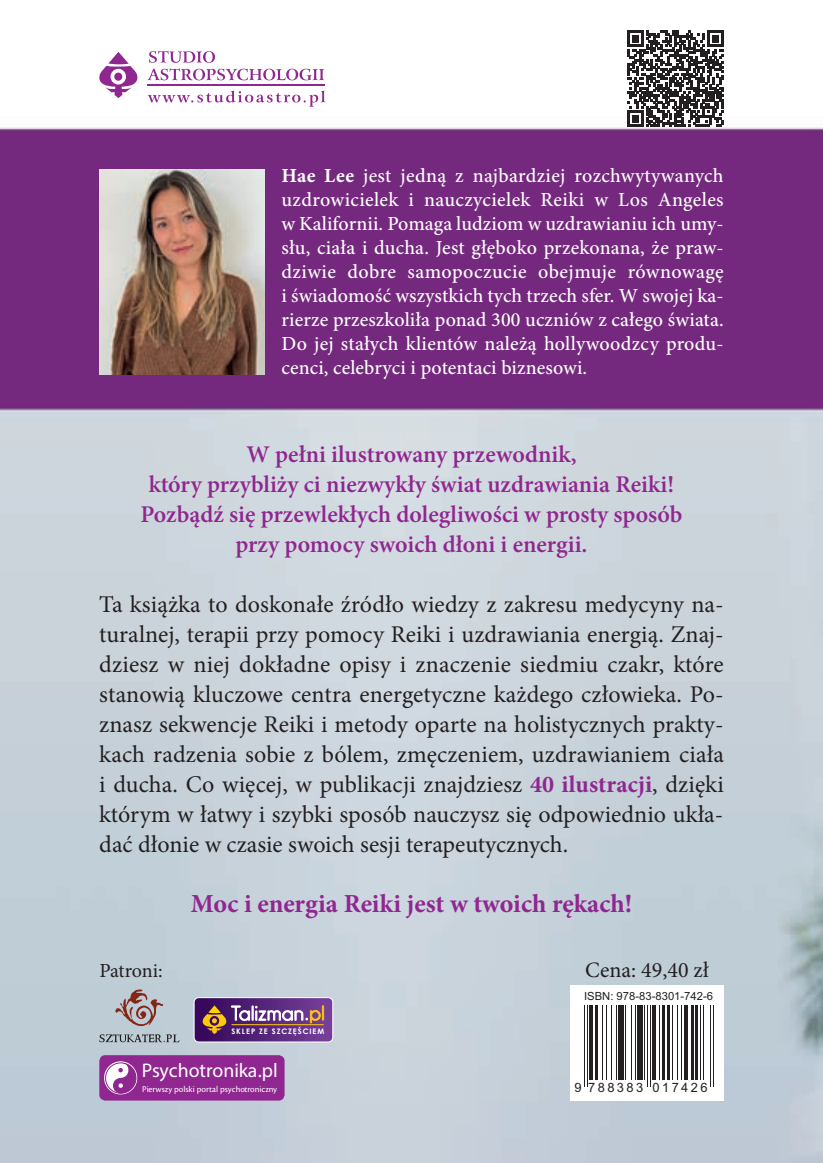
<style>
.page{position:relative;width:823px;height:1163px;background:#fff}
.page>*{position:absolute;margin:0;border:0;box-sizing:border-box;transform-origin:0 0}
.t1{font:700 26px "Minion Pro";color:#90268f}
.t2{font:24px/30px "Minion Pro";color:#231f20;text-align:justify}
.t3{font:600 24px/30px "Minion Pro";color:#90268f;text-align:center}
.t4{font:22px "Minion Pro";color:#231f20}
.t5{font:500 20px/24px "Minion Pro";letter-spacing:.005em;color:#fff;text-align:justify}
.t6{font:20px "Minion Pro";letter-spacing:-.01em;color:#231f20}
.t7{font:19.8px "Myriad Pro";color:#fff}
.t8{font:12.8px "Arial";letter-spacing:.19em;color:#231f20}
.t9{font:11.2px "Arial";color:#231f20}
.t10{font:9.2px "Cronos Pro";color:#fff}
.t11{font:700 7.6px "Century Gothic";letter-spacing:.12em;color:#fff}
.s1{font-weight:700}
.s2{font-weight:700;color:#90268f}
</style>
<div class="page">
<img style="left:0;top:30px;width:822px;height:1132px">
<hr style="left:147px;top:85px;width:177px;height:1px;background:#90268f">
<svg style="left:147px;top:51px;width:177px;height:29px"></svg>
<svg style="left:147px;top:90px;width:178px;height:17px"></svg>
<svg style="left:99px;top:52px;width:38px;height:46px"></svg>
<svg style="left:570px;top:984px;width:153px;height:116px"></svg>
<hr style="left:583px;top:1005px;width:1px;height:81px;background:#231f20">
<hr style="left:586px;top:1005px;width:1px;height:81px;background:#231f20">
<hr style="left:589px;top:1005px;width:4px;height:74px;background:#231f20">
<hr style="left:594px;top:1005px;width:3px;height:74px;background:#231f20">
<hr style="left:601px;top:1005px;width:1px;height:74px;background:#231f20">
<hr style="left:605px;top:1005px;width:1px;height:74px;background:#231f20">
<hr style="left:611px;top:1005px;width:1px;height:74px;background:#231f20">
<hr style="left:615px;top:1005px;width:1px;height:74px;background:#231f20">
<div style="left:618px;top:1005px;width:5px;height:74px;background:#231f20"></div>
<hr style="left:624px;top:1005px;width:1px;height:74px;background:#231f20">
<hr style="left:630px;top:1005px;width:1px;height:74px;background:#231f20">
<hr style="left:634px;top:1005px;width:1px;height:74px;background:#231f20">
<div style="left:637px;top:1005px;width:5px;height:74px;background:#231f20"></div>
<hr style="left:644px;top:1005px;width:1px;height:74px;background:#231f20">
<hr style="left:646px;top:1005px;width:1px;height:81px;background:#231f20">
<hr style="left:649px;top:1005px;width:1px;height:81px;background:#231f20">
<hr style="left:652px;top:1005px;width:3px;height:74px;background:#231f20">
<hr style="left:659px;top:1005px;width:1px;height:74px;background:#231f20">
<hr style="left:661px;top:1005px;width:3px;height:74px;background:#231f20">
<hr style="left:667px;top:1005px;width:2px;height:74px;background:#231f20">
<hr style="left:671px;top:1005px;width:1px;height:74px;background:#231f20">
<hr style="left:676px;top:1005px;width:1px;height:74px;background:#231f20">
<hr style="left:680px;top:1005px;width:1px;height:74px;background:#231f20">
<svg style="left:683px;top:1005px;width:4px;height:74px"></svg>
<hr style="left:690px;top:1005px;width:2px;height:74px;background:#231f20">
<hr style="left:694px;top:1005px;width:2px;height:74px;background:#231f20">
<hr style="left:700px;top:1005px;width:1px;height:74px;background:#231f20">
<hr style="left:702px;top:1005px;width:1px;height:74px;background:#231f20">
<hr style="left:709px;top:1005px;width:1px;height:81px;background:#231f20">
<hr style="left:712px;top:1005px;width:1px;height:81px;background:#231f20">
<img style="left:99px;top:169px;width:165px;height:205px">
<svg style="left:626px;top:31px;width:97px;height:96px"></svg>
<div style="left:193px;top:996px;width:140px;height:46px;border:1px solid #fff;border-radius:5px"></div>
<svg style="left:194px;top:997px;width:138px;height:44px;background:#74487e"></svg>
<div style="left:99px;top:1054px;width:185px;height:46px;background:#90268f;border-radius:6px"></div>
<svg style="left:104px;top:1061px;width:33px;height:33px"></svg>
<svg style="left:115px;top:989px;width:48px;height:36px;background:#ae9fa2"></svg>
<svg style="left:99px;top:1034px;width:80px;height:8px"></svg>
<p class="t5" style="left:281px;top:163px;width:443px"><span class="s1">Hae Lee</span> jest jedną z najbardziej rozchwytywanych uzdrowicielek i nauczycielek Reiki w Los Angeles w Kalifornii. Pomaga ludziom w uzdrawianiu ich umy&shy;słu, ciała i ducha. Jest głęboko przekonana, że praw&shy;dziwie dobre samopoczucie obejmuje równowagę i świadomość wszystkich tych trzech sfer. W swojej ka&shy;rierze przeszkoliła ponad 300 uczniów z całego świata.<br>Do jej stałych klientów należą hollywoodzcy produ&shy;cenci, celebryci i potentaci biznesowi.</p>
<p class="t3" style="left:140px;top:439px;width:543px">W pełni ilustrowany przewodnik,<br>który przybliży ci niezwykły świat uzdrawiania Reiki!<br>Pozbądź się przewlekłych dolegliwości w prosty sposób przy pomocy swoich dłoni i energii.</p>
<p class="t2" style="left:99px;top:589px;width:625px">Ta książka to doskonałe źródło wiedzy z zakresu medycyny na&shy;turalnej, terapii przy pomocy Reiki i uzdrawiania energią. Znaj&shy;dziesz w niej dokładne opisy i znaczenie siedmiu czakr, które stanowią kluczowe centra energetyczne każdego człowieka. Po&shy;znasz sekwencje Reiki i metody oparte na holistycznych prakty&shy;kach radzenia sobie z bólem, zmęczeniem, uzdrawianiem ciała i ducha. Co więcej, w publikacji znajdziesz <span class="s2">40 ilustracji</span>, dzięki którym w łatwy i szybki sposób nauczysz się odpowiednio ukła&shy;dać dłonie w czasie swoich sesji terapeutycznych.</p>
<p class="t1" style="left:191px;top:885px;width:442px">Moc i energia Reiki jest w twoich rękach!</p>
<p class="t6" style="left:99px;top:957px;width:65px">Patroni:</p>
<p class="t11" style="left:231px;top:1025px;width:94px">SKLEP ZE SZCZĘŚCIEM</p>
<p class="t7" style="left:142px;top:1057px;width:138px">Psychotronika.pl</p>
<p class="t10" style="left:142px;top:1083px;width:136px">Pierwszy polski portal psychotroniczny</p>
<p class="t4" style="left:585px;top:955px;width:125px">Cena: 49,40 zł</p>
<p class="t9" style="left:583px;top:988px;width:130px">ISBN: 978-83-8301-742-6</p>
<p class="t8" style="left:574px;top:1078px;width:134px">9 788383 017426</p>
</div>
